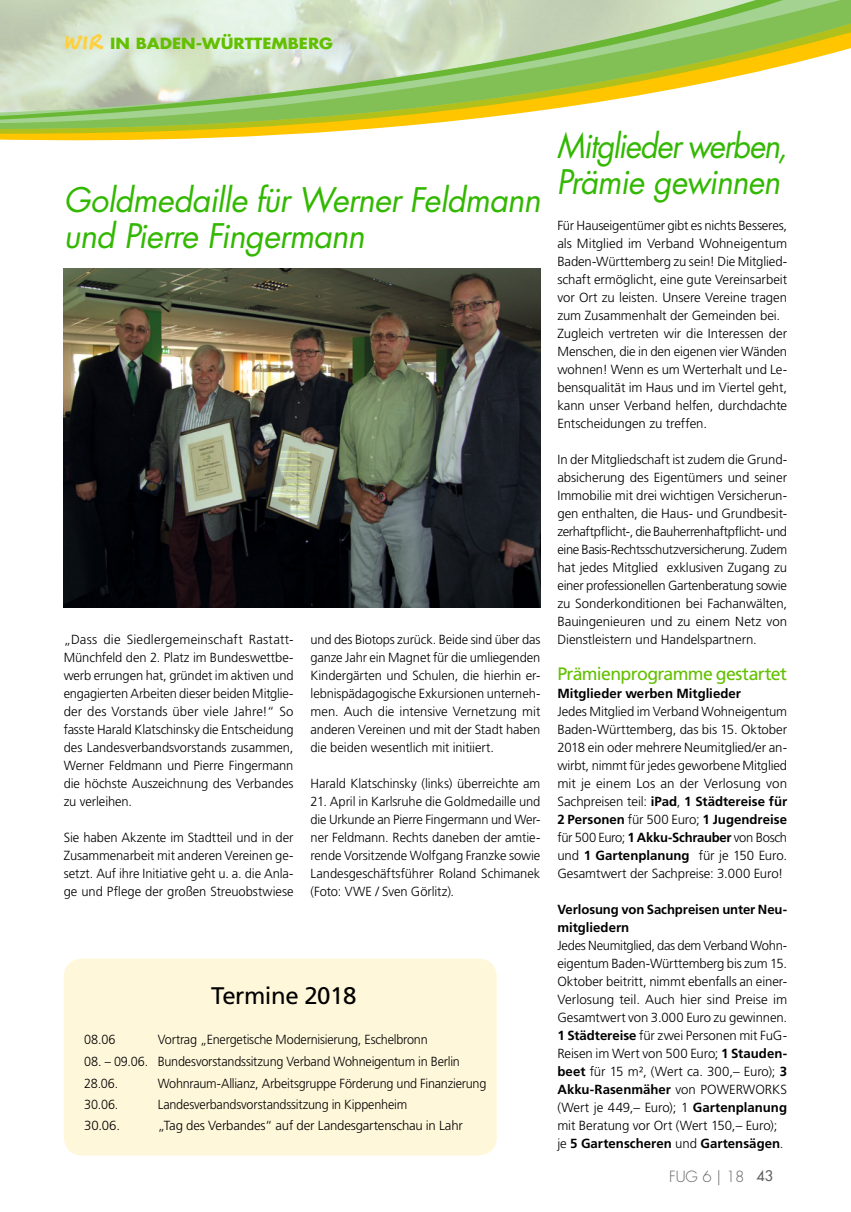
<style>
.page{position:relative;width:851px;height:1212px;background:#fff}
.page>*{position:absolute;margin:0;border:0;box-sizing:border-box;transform-origin:0 0}
.t1{font:italic 33px/36px "Futura Std";letter-spacing:-.025em;color:#32b800}
.t2{font:italic 33px/36px "Futura Std";letter-spacing:-.025em;color:#32b800;scale:.93 1}
.t3{font:24px "Frutiger LT Std";letter-spacing:-.02em;color:#000}
.t4{font:18px "Frutiger LT Std";letter-spacing:-.035em;color:#62c000}
.t5{font:700 15px "Futura Std";color:#62c000;scale:1.1 1}
.t6{font:300 15px "Futura Std";color:#636160}
.t7{font:300 13.2px/18px "Frutiger LT Std";letter-spacing:-.01em;color:#000;text-align:justify}
.t8{font:300 13.2px/21.8px "Frutiger LT Std";letter-spacing:-.01em;color:#000;scale:.96 1}
.t9{font:700 13.2px/18px "Frutiger LT Std";letter-spacing:-.005em;color:#000}
.s1{font-family:"Berranger Hand ITC Std";font-weight:400;font-size:21px;color:#ffd03e}
.s2{font-weight:700}
.s3{font-weight:500;font-size:14.25px}
</style>
<div class="page">
<svg style="left:0;top:0;width:850px;height:141px"></svg>
<div style="left:64px;top:959px;width:432px;height:196px;background:#fff7da;border-radius:18px"></div>
<img style="left:64px;top:268px;width:476px;height:340px">
<p class="t5" style="left:64px;top:34px;width:246px"><span class="s1">WIR</span> IN BADEN-WÜRTTEMBERG</p>
<h1 class="t1" style="left:64px;top:182px;width:478px">Goldmedaille für Werner Feldmann und Pierre Fingermann</h1>
<p class="t7" style="left:64px;top:631px;width:231px">„Dass die Siedlergemeinschaft Rastatt-Münchfeld den 2. Platz im Bundeswettbe&shy;werb errungen hat, gründet im aktiven und engagierten Arbeiten dieser beiden Mitglie&shy;der des Vorstands über viele Jahre!“ So fasste Harald Klatschinsky die Entscheidung des Landesverbandsvorstands zusammen, Werner Feldmann und Pierre Fingermann die höchste Auszeichnung des Verbandes zu verleihen.</p>
<p class="t7" style="left:64px;top:829px;width:231px">Sie haben Akzente im Stadtteil und in der Zusammenarbeit mit anderen Vereinen ge&shy;setzt. Auf ihre Initiative geht u. a. die Anla&shy;ge und Pflege der großen Streuobstwiese</p>
<p class="t7" style="left:310px;top:631px;width:231px">und des Biotops zurück. Beide sind über das ganze Jahr ein Magnet für die umliegenden Kindergärten und Schulen, die hierhin er&shy;lebnispädagogische Exkursionen unterneh&shy;men. Auch die intensive Vernetzung mit anderen Vereinen und mit der Stadt haben die beiden wesentlich mit initiiert.</p>
<p class="t7" style="left:310px;top:775px;width:231px">Harald Klatschinsky (links) überreichte am</p>
<p class="t7" style="left:310px;top:793px;width:231px">21. April in Karlsruhe die Goldmedaille und die Urkunde an Pierre Fingermann und Wer&shy;ner Feldmann. Rechts daneben der amtie&shy;rende Vorsitzende Wolfgang Franzke sowie Landesgeschäftsführer Roland Schimanek (Foto: VWE / Sven Görlitz).</p>
<h2 class="t3" style="left:211px;top:982px;width:147px">Termine 2018</h2>
<p class="t8" style="left:84px;top:1029px;width:34px">08.06</p>
<p class="t8" style="left:158px;top:1029px;width:283px">Vortrag „Energetische Modernisierung, Eschelbronn</p>
<p class="t8" style="left:84px;top:1051px;width:393px">08. – 09.06. Bundesvorstandssitzung Verband Wohneigentum in Berlin<br>28.06.</p>
<p class="t8" style="left:158px;top:1072px;width:344px">Wohnraum-Allianz, Arbeitsgruppe Förderung und Finanzierung</p>
<p class="t8" style="left:84px;top:1094px;width:37px">30.06.</p>
<p class="t8" style="left:158px;top:1094px;width:261px">Landesverbandsvorstandssitzung in Kippenheim</p>
<p class="t7" style="left:84px;top:1117px;width:37px">30.06.</p>
<p class="t7" style="left:158px;top:1117px;width:306px">„Tag des Verbandes“ auf der Landesgartenschau in Lahr</p>
<h1 class="t2" style="left:556px;top:128px;width:249px">Mitglieder werben,<br>Prämie gewinnen</h1>
<p class="t7" style="left:557px;top:217px;width:231px;text-align:left">Für Hauseigentümer gibt es nichts Besseres, als Mitglied im Verband Wohneigentum Baden-Württemberg zu sein! Die Mitglied&shy;schaft ermöglicht, eine gute Vereinsarbeit vor Ort zu leisten. Unsere Vereine tragen zum Zusammenhalt der Gemeinden bei.<br>Zugleich vertreten wir die Interessen der Menschen, die in den eigenen vier Wänden wohnen! Wenn es um Werterhalt und Le&shy;bensqualität im Haus und im Viertel geht, kann unser Verband helfen, durchdachte Entscheidungen zu treffen.</p>
<p class="t7" style="left:557px;top:451px;width:231px">In der Mitgliedschaft ist zudem die Grund&shy;absicherung des Eigentümers und seiner Immobilie mit drei wichtigen Versicherun&shy;gen enthalten, die Haus- und Grundbesit&shy;zerhaftpflicht-, die Bauherrenhaftpflicht- und eine Basis-Rechtsschutzversicherung. Zudem hat jedes Mitglied exklusiven Zugang zu einer professionellen Gartenberatung sowie zu Sonderkonditionen bei Fachanwälten, Bauingenieuren und zu einem Netz von Dienstleistern und Handelspartnern.</p>
<h3 class="t4" style="left:557px;top:663px;width:231px">Prämienprogramme gestartet</h3>
<p class="t9" style="left:557px;top:685px;width:185px">Mitglieder werben Mitglieder</p>
<p class="t7" style="left:557px;top:703px;width:231px">Jedes Mitglied im Verband Wohneigentum Baden-Württemberg, das bis 15. Oktober 2018 ein oder mehrere Neumitglied/er an&shy;wirbt, nimmt für jedes geworbene Mitglied mit je einem Los an der Verlosung von Sachpreisen teil: <span class="s2">iPad</span>, <span class="s2">1 Städtereise für 2 Personen</span> für 500 Euro; <span class="s2">1 Jugendreise </span>für 500 Euro; <span class="s2">1 Akku-Schrauber</span> von Bosch und <span class="s2">1 Gartenplanung</span> für je 150 Euro.<br>Gesamtwert der Sachpreise: 3.000 Euro!</p>
<p class="t9" style="left:557px;top:901px;width:231px">Verlosung von Sachpreisen unter Neu&shy;mitgliedern</p>
<p class="t7" style="left:557px;top:937px;width:231px;text-align:left">Jedes Neumitglied, das dem Verband Wohn&shy;eigentum Baden-Württemberg bis zum 15.<br>Oktober beitritt, nimmt ebenfalls an einer-Verlosung teil. Auch hier sind Preise im Gesamtwert von 3.000 Euro zu gewinnen.<br><span class="s2">1 Städtereise</span> für zwei Personen mit FuG-Reisen im Wert von 500 Euro; <span class="s2">1 Stauden&shy;beet</span> für 15 m², (Wert ca. 300,– Euro); <span class="s2">3<br>Akku-Rasenmäher</span> von POWERWORKS (Wert je 449,– Euro); 1 <span class="s2">Gartenplanung </span>mit Beratung vor Ort (Wert 150,– Euro); je <span class="s2">5 Gartenscheren</span> und <span class="s2">Gartensägen</span>.</p>
<p class="t6" style="left:669px;top:1167px;width:106px">FUG 6 | 18 <span class="s3">43</span></p>
</div>
